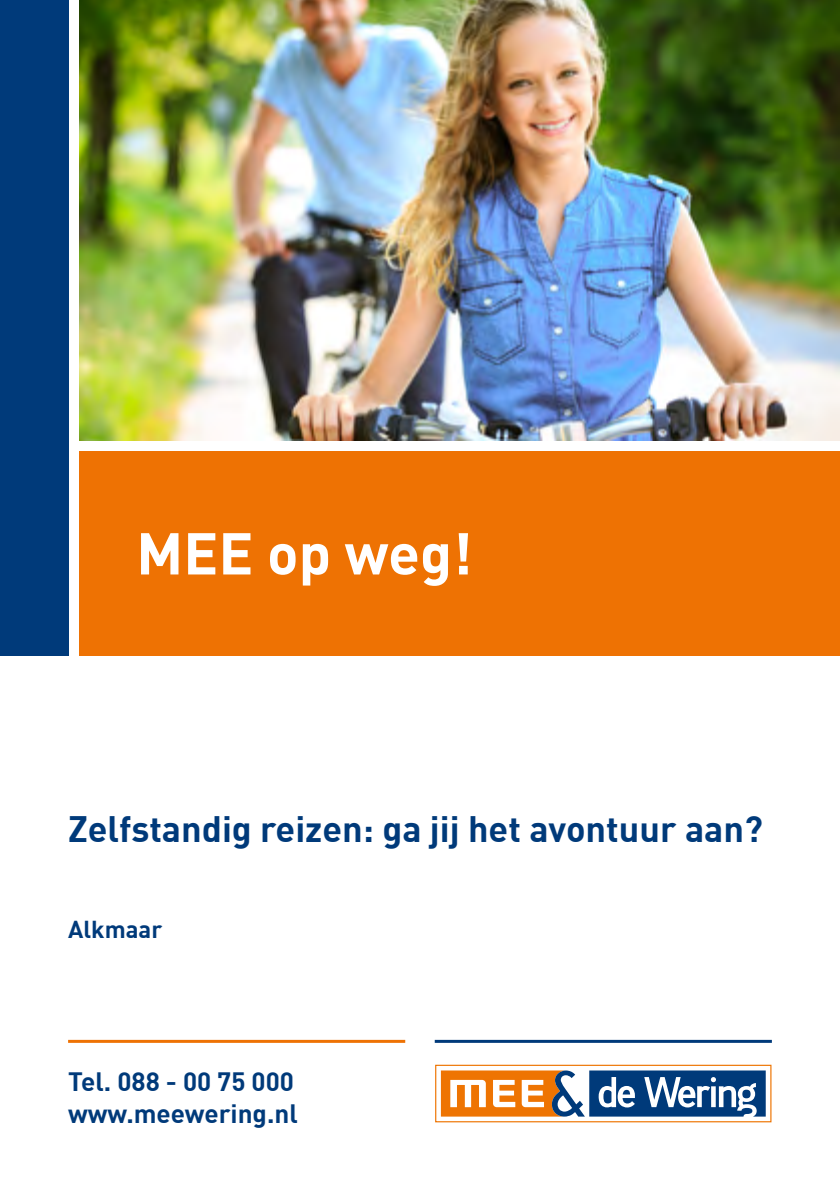
<style>
.page{position:relative;width:840px;height:1191px;background:#fff}
.page>*{position:absolute;margin:0;border:0;box-sizing:border-box;transform-origin:0 0}
.t1{font:700 58px "DIN";color:#fff}
.t2{font:700 36px "DIN";color:#003a7a}
.t3{font:700 26px/32px "DIN";color:#003a7a}
.t4{font:700 24px "DIN";color:#003a7a}
</style>
<div class="page">
<img style="left:79px;top:0;width:760px;height:440px">
<div style="left:79px;top:452px;width:760px;height:204px;background:#ee7203"></div>
<div style="left:435px;top:1064px;width:336px;height:58px;border:1px solid #ee7402"></div>
<svg style="left:440px;top:1070px;width:325px;height:46px"></svg>
<div style="left:742px;top:1089px;width:8px;height:9px;background:#003a7a;border-radius:50%"></div>
<hr style="left:68px;top:1039px;width:337px;height:3px;background:#ee7203">
<hr style="left:434px;top:1039px;width:337px;height:3px;background:#003a7a">
<div style="left:0;top:0;width:68px;height:656px;background:#003a7a"></div>
<h1 class="t1" style="left:136px;top:515px;width:337px">MEE op weg!</h1>
<p class="t2" style="left:68px;top:805px;width:696px">Zelfstandig reizen: ga jij het avontuur aan?</p>
<p class="t4" style="left:68px;top:914px;width:96px">Alkmaar</p>
<p class="t3" style="left:68px;top:1064px;width:231px">Tel. 088 - 00 75 000 www.meewering.nl</p>
</div>
